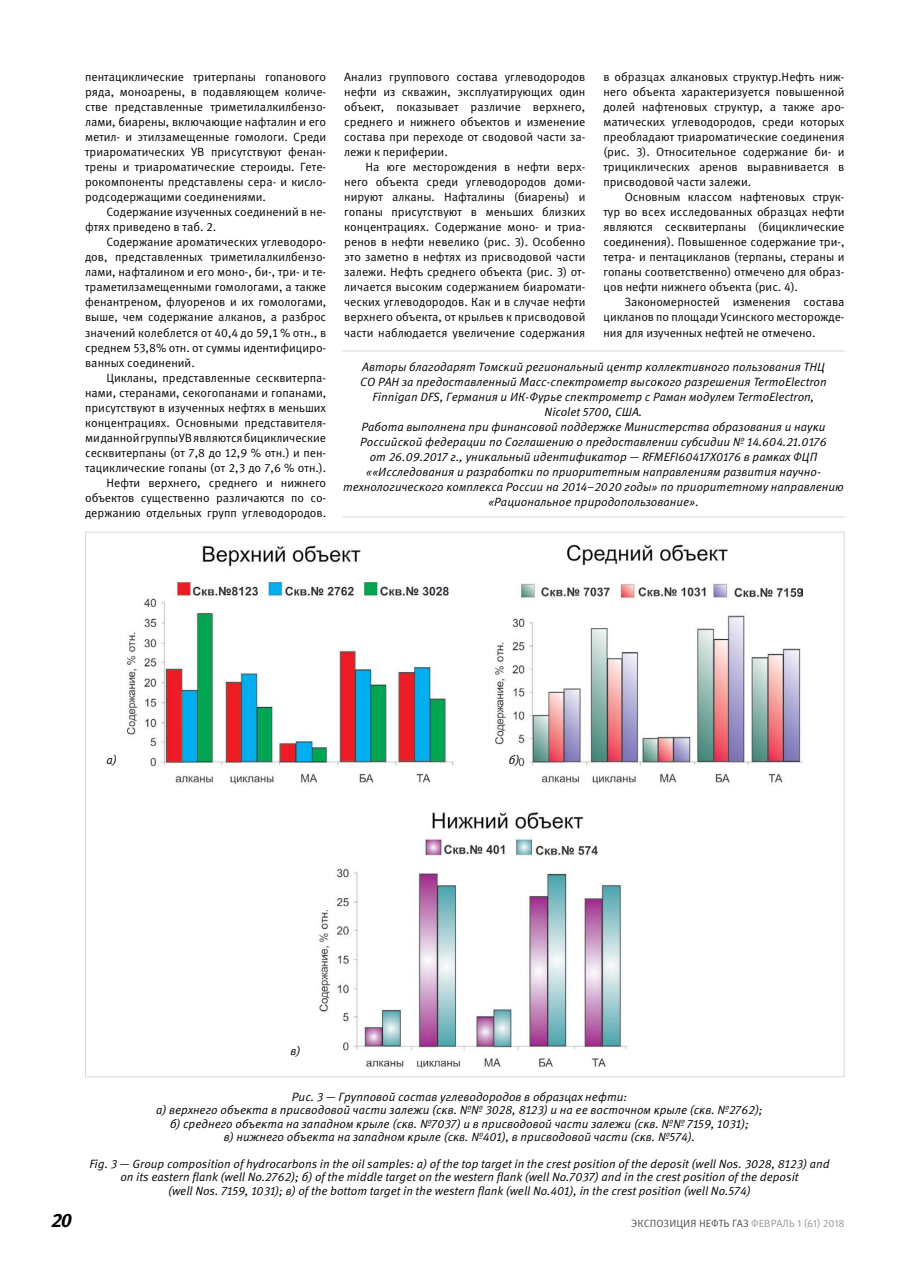
<style>
.page{position:relative;width:919px;height:1272px;background:#fff}
.page>*{position:absolute;margin:0;border:0;box-sizing:border-box;transform-origin:0 0}
.t1{font:italic 700 19.5px "Meta Pro";color:#000}
.t2{font:12px/15px "Meta Pro";color:#000;text-align:justify}
.t3{font:italic 12px/15px "Meta Pro";color:#000;text-align:center}
.t4{font:10.5px "Meta Pro";color:#4d4d4f}
.s1{color:#939598}
</style>
<div class="page">
<hr style="left:342px;top:350px;width:502px;height:1px;background:#d7d9da">
<hr style="left:342px;top:516px;width:502px;height:1px;background:#d7d9da">
<img style="left:127px;top:544px;width:675px;height:523px">
<p class="t2" style="left:85px;top:70px;width:242px">пентациклические тритерпаны гопанового ряда, моноарены, в подавляющем количе&shy;стве представленные триметилалкилбензо&shy;лами, биарены, включающие нафталин и его метил- и этилзамещенные гомологи. Среди триароматических УВ присутствуют фенан&shy;трены и триароматические стероиды. Гете&shy;рокомпоненты представлены сера- и кисло&shy;родсодержащими соединениями.</p>
<p class="t2" style="left:85px;top:205px;width:242px;text-indent:21px">Содержание изученных соединений в не&shy;фтях приведено в таб. 2.</p>
<p class="t2" style="left:85px;top:235px;width:242px;text-indent:21px">Содержание ароматических углеводоро&shy;дов, представленных триметилалкилбензо&shy;лами, нафталином и его моно-, би-, три- и те&shy;траметилзамещенными гомологами, а также фенантреном, флуоренов и их гомологами, выше, чем содержание алканов, а разброс значений колеблется от 40,4 до 59,1 % отн., в среднем 53,8% отн. от суммы идентифициро&shy;ванных соединений.</p>
<p class="t2" style="left:85px;top:370px;width:242px;text-align:right">Цикланы, представленные сесквитерпа&shy;нами, стеранами, секогопанами и гопанами, присутствуют в изученных нефтях в меньших концентрациях. Основными представителя&shy;ми данной группы УВ являются бициклические сесквитерпаны (от 7,8 до 12,9 % отн.) и пен&shy;тациклические гопаны (от 2,3 до 7,6 % отн.).<br>Нефти верхнего, среднего и нижнего объектов существенно различаются по со&shy;держанию отдельных групп углеводородов.</p>
<p class="t2" style="left:603px;top:70px;width:242px">в образцах алкановых структур.Нефть ниж&shy;него объекта характеризуется повышенной долей нафтеновых структур, а также аро&shy;матических углеводородов, среди которых преобладают триароматические соединения (рис. 3). Относительное содержание би- и трициклических аренов выравнивается в присводовой части залежи.</p>
<p class="t2" style="left:603px;top:190px;width:242px;text-indent:21px">Основным классом нафтеновых струк&shy;тур во всех исследованных образцах нефти являются сесквитерпаны (бициклические соединения). Повышенное содержание три-, тетра- и пентацикланов (терпаны, стераны и гопаны соответственно) отмечено для образ&shy;цов нефти нижнего объекта (рис. 4).</p>
<p class="t2" style="left:603px;top:295px;width:242px;text-indent:21px">Закономерностей изменения состава цикланов по площади Усинского месторожде&shy;ния для изученных нефтей не отмечено.</p>
<p class="t3" style="left:343px;top:359px;width:502px">Авторы благодарят Томский региональный центр коллективного пользования ТНЦ<br>СО РАН за предоставленный Масс-спектрометр высокого разрешения TermoElectron Finnigan DFS, Германия и ИК-Фурье спектрометр с Раман модулем TermoElectron,<br>Nicolet 5700, США.<br>Работа выполнена при финансовой поддержке Министерства образования и науки Российской федерации по Соглашению о предоставлении субсидии № 14.604.21.0176<br>от 26.09.2017 г., уникальный идентификатор — RFMEFI60417X0176 в рамках ФЦП ««Исследования и разработки по приоритетным направлениям развития научно&shy;технологического комплекса России на 2014–2020 годы» по приоритетному направлению «Рациональное природопользование».</p>
<p class="t2" style="left:344px;top:70px;width:242px">Анализ группового состава углеводородов нефти из скважин, эксплуатирующих один объект, показывает различие верхнего, среднего и нижнего объектов и изменение состава при переходе от сводовой части за&shy;лежи к периферии.</p>
<p class="t2" style="left:344px;top:160px;width:242px;text-indent:21px">На юге месторождения в нефти верх&shy;него объекта среди углеводородов доми&shy;нируют алканы. Нафталины (биарены) и гопаны присутствуют в меньших близких концентрациях. Содержание моно- и триа&shy;ренов в нефти невелико (рис. 3). Особенно это заметно в нефтях из присводовой части залежи. Нефть среднего объекта (рис. 3) от&shy;личается высоким содержанием биаромати&shy;ческих углеводородов. Как и в случае нефти верхнего объекта, от крыльев к присводовой части наблюдается увеличение содержания</p>
<p class="t3" style="left:106px;top:752px;width:12px">а)</p>
<p class="t3" style="left:509px;top:752px;width:12px">б)</p>
<p class="t3" style="left:290px;top:1043px;width:11px">в)</p>
<p class="t3" style="left:156px;top:1090px;width:608px;line-height:13.5px">Рис. 3 — Групповой состав углеводородов в образцах нефти:<br>а) верхнего объекта в присводовой части залежи (скв. №№ 3028, 8123) и на ее восточном крыле (скв. №2762); б) среднего объекта на западном крыле (скв. №7037) и в присводовой части залежи (скв. №№ 7159, 1031);<br>в) нижнего объекта на западном крыле (скв. №401), в присводовой части (скв. №574).</p>
<p class="t3" style="left:89px;top:1157px;width:741px;line-height:13.5px">Fig. 3 — Group composition of hydrocarbons in the oil samples: a) of the top target in the crest position of the deposit (well Nos. 3028, 8123) and on its eastern flank (well No.2762); б) of the middle target on the western flank (well No.7037) and in the crest position of the deposit<br>(well Nos. 7159, 1031); в) of the bottom target in the western flank (well No.401), in the crest position (well No.574)</p>
<h1 class="t1" style="left:51px;top:1208px;width:23px">20</h1>
<p class="t4" style="left:631px;top:1216px;width:215px">Экспозиция Нефть Газ <span class="s1">февраль 1 (61) 2018</span></p>
</div>
